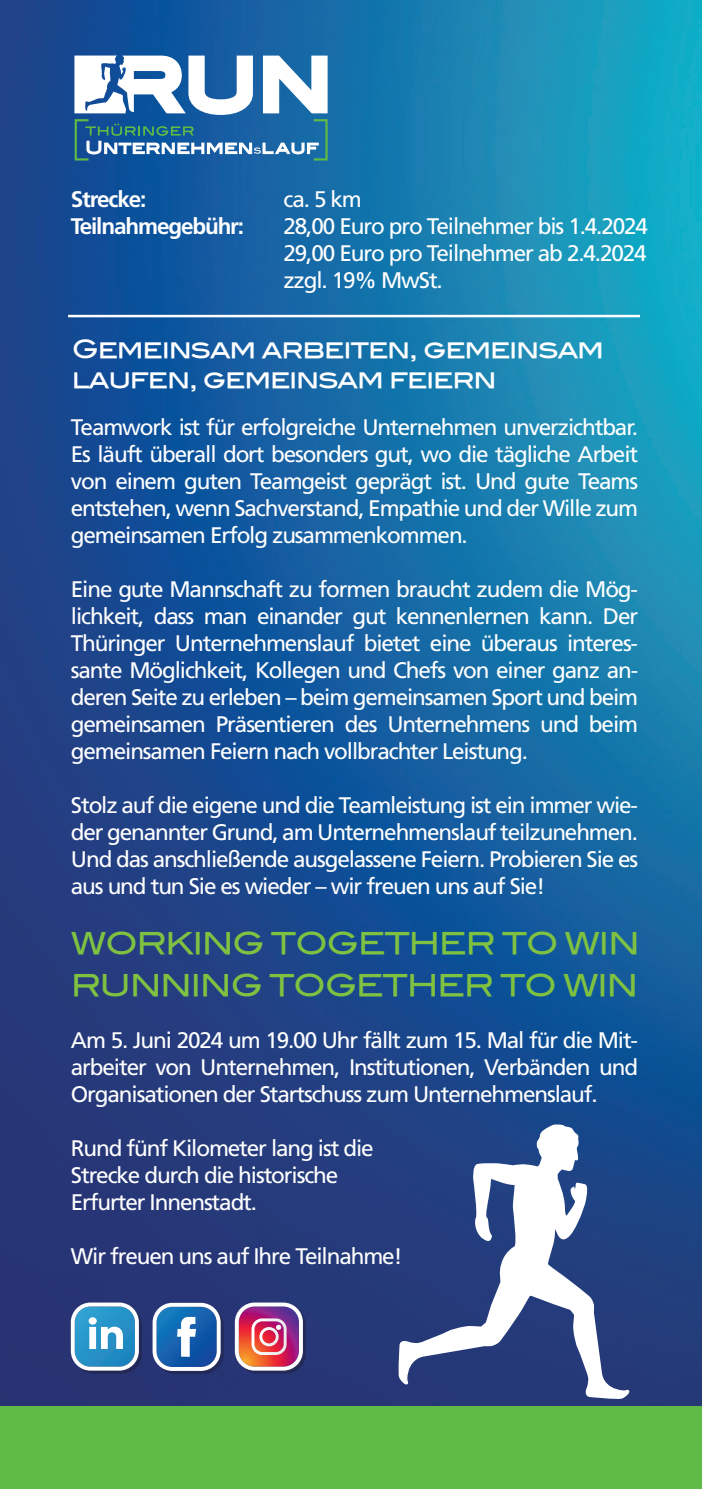
<style>
.page{position:relative;width:702px;height:1489px;background:#fff}
.page>*{position:absolute;margin:0;border:0;box-sizing:border-box;transform-origin:0 0}
.t1{font:30px "Blair Md ITCTT Medium";letter-spacing:-.05em;color:#7fc241}
.t2{font:25px/30px "Blair Md ITCTT Medium";letter-spacing:-.05em;color:#fff}
.t3{font:22.5px/27px "Frutiger";letter-spacing:-.05em;color:#fff;text-align:justify}
.t4{font:700 22.5px "Frutiger";letter-spacing:-.05em;color:#fff}
</style>
<div class="page">
<img style="left:0;top:0;width:702px;height:1406px">
<div style="left:0;top:1406px;width:702px;height:82px;background:#60bb46"></div>
<svg style="left:397px;top:1124px;width:234px;height:275px;fill:#253f80"></svg>
<hr style="left:68px;top:315px;width:572px;height:2px;background:#fff">
<svg style="left:74px;top:56px;width:253px;height:104px"></svg>
<svg style="left:156px;top:1305px;width:68px;height:68px"></svg>
<svg style="left:152px;top:1302px;width:69px;height:68px"></svg>
<svg style="left:238px;top:1305px;width:68px;height:68px"></svg>
<svg style="left:235px;top:1302px;width:68px;height:68px"></svg>
<svg style="left:74px;top:1305px;width:68px;height:68px"></svg>
<svg style="left:71px;top:1302px;width:68px;height:68px"></svg>
<p class="t4" style="left:71px;top:186px;width:77px">Strecke:</p>
<p class="t3" style="left:283px;top:185px;width:80px">ca. 5 km</p>
<p class="t4" style="left:71px;top:213px;width:175px">Teilnahmegebühr:</p>
<p class="t3" style="left:283px;top:212px;width:366px">28,00 Euro pro Teilnehmer bis 1.4.2024<br>29,00 Euro pro Teilnehmer ab 2.4.2024 zzgl. 19% MwSt.</p>
<p class="t2" style="left:72px;top:331px;width:534px">Gemeinsam arbeiten, gemeinsam laufen, gemeinsam feiern</p>
<p class="t3" style="left:71px;top:413px;width:569px">Teamwork ist für erfolgreiche Unternehmen unverzichtbar.<br>Es läuft überall dort besonders gut, wo die tägliche Arbeit von einem guten Teamgeist geprägt ist. Und gute Teams entstehen, wenn Sachverstand, Empathie und der Wille zum gemeinsamen Erfolg zusammenkommen.</p>
<p class="t3" style="left:71px;top:575px;width:569px">Eine gute Mannschaft zu formen braucht zudem die Mög&shy;lichkeit, dass man einander gut kennenlernen kann. Der Thüringer Unternehmenslauf bietet eine überaus interes&shy;sante Möglichkeit, Kollegen und Chefs von einer ganz an&shy;deren Seite zu erleben – beim gemeinsamen Sport und beim gemeinsamen Präsentieren des Unternehmens und beim gemeinsamen Feiern nach vollbrachter Leistung.</p>
<p class="t3" style="left:71px;top:791px;width:568px">Stolz auf die eigene und die Teamleistung ist ein immer wie&shy;der genannter Grund, am Unternehmenslauf teilzunehmen.<br>Und das anschließende ausgelassene Feiern. Probieren Sie es aus und tun Sie es wieder – wir freuen uns auf Sie!</p>
<h1 class="t1" style="left:71px;top:919px;width:570px">WORKING TOGETHER TO WIN</h1>
<h1 class="t1" style="left:71px;top:960px;width:569px">RUNNING TOGETHER TO WIN</h1>
<p class="t3" style="left:71px;top:1026px;width:568px">Am 5. Juni 2024 um 19.00 Uhr fällt zum 15. Mal für die Mit&shy;arbeiter von Unternehmen, Institutionen, Verbänden und Organisationen der Startschuss zum Unternehmenslauf.</p>
<p class="t3" style="left:71px;top:1134px;width:304px;text-align:left">Rund fünf Kilometer lang ist die<br>Strecke durch die historische<br>Erfurter Innenstadt.</p>
<p class="t3" style="left:71px;top:1242px;width:333px">Wir freuen uns auf Ihre Teilnahme!</p>
</div>
